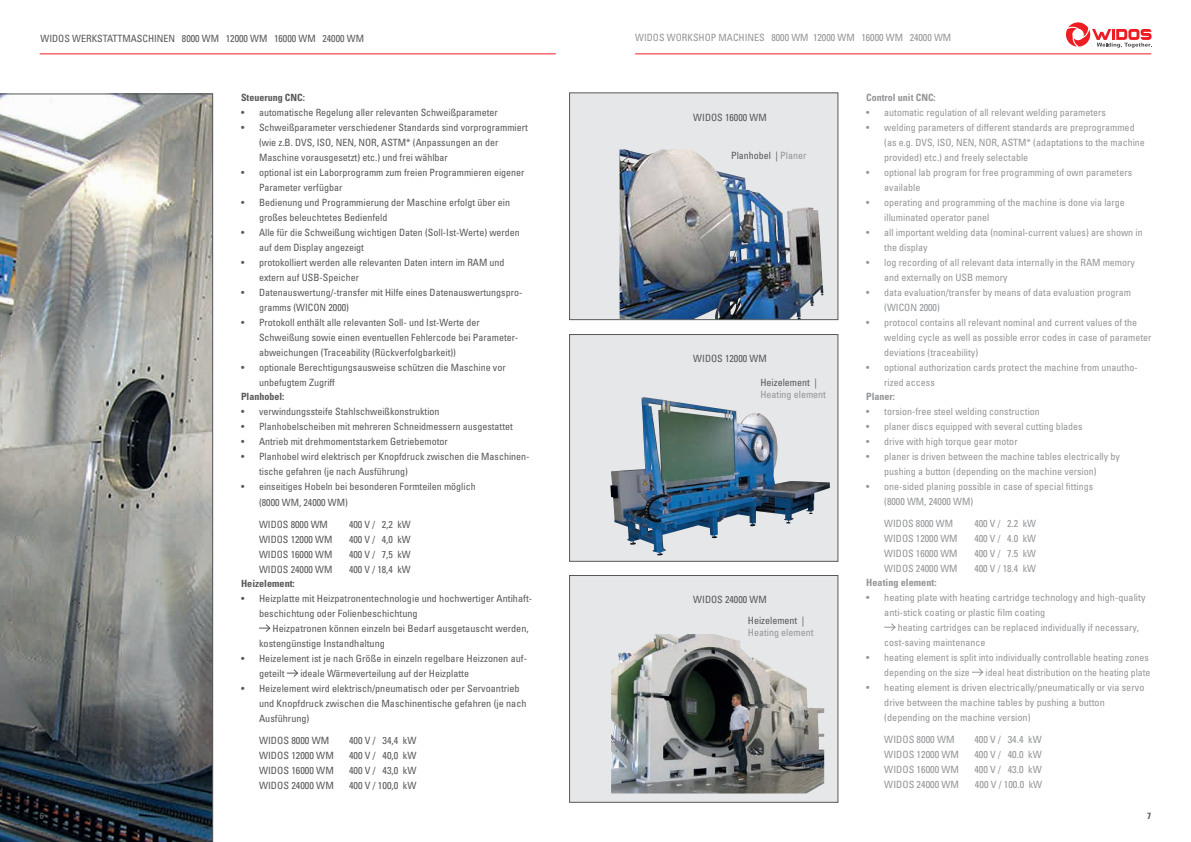
<style>
.page{position:relative;width:1191px;height:842px;background:#fff}
.page>*{position:absolute;margin:0;border:0;box-sizing:border-box;transform-origin:0 0}
.t1{font:condensed 10px/15px "Univers LT Pro";color:#57585a}
.t2{font:condensed 10px/15px "Univers LT Pro";color:#939598}
.t3{font:700 condensed 10px "Univers LT Pro";color:#939598}
.t4{font:700 condensed 10px "Univers LT Pro";color:#57585a}
.t5{font:700 condensed 9px "Univers LT Pro";color:#57585a}
.s1{color:#939598}
</style>
<div class="page">
<img style="left:0;top:93px;width:213px;height:749px">
<svg style="left:259px;top:624px;width:12px;height:8px"></svg>
<svg style="left:287px;top:669px;width:12px;height:8px"></svg>
<div style="left:569px;top:92px;width:269px;height:228px;background:#e6e7e8;border:1px solid #57585a"></div>
<div style="left:569px;top:334px;width:269px;height:228px;background:#e6e7e8;border:1px solid #57585a"></div>
<svg style="left:884px;top:623px;width:12px;height:8px"></svg>
<svg style="left:972px;top:668px;width:12px;height:8px"></svg>
<div style="left:569px;top:575px;width:269px;height:228px;background:#e6e7e8;border:1px solid #57585a"></div>
<img style="left:611px;top:634px;width:213px;height:159px">
<img style="left:619px;top:150px;width:204px;height:169px">
<img style="left:610px;top:397px;width:220px;height:158px">
<hr style="left:40px;top:53px;width:516px;height:1px;background:#ee1d23">
<hr style="left:635px;top:53px;width:516px;height:1px;background:#ee1d23">
<svg style="left:1066px;top:22px;width:85px;height:26px"></svg>
<p class="t1" style="left:41px;top:31px;width:325px">WIDOS WERKSTATTMASCHINEN 8000 WM 12000 WM 16000 WM 24000 WM</p>
<p class="t4" style="left:241px;top:91px;width:65px">Steuerung CNC:</p>
<p class="t1" style="left:241px;top:105px;width:258px">• automatische Regelung aller relevanten Schweißparameter</p>
<p class="t1" style="left:259px;top:120px;width:270px;text-indent:-18px">• Schweißparameter verschiedener Standards sind vorprogrammiert (wie z.B. DVS, ISO, NEN, NOR, ASTM* (Anpassungen an der<br>Maschine vorausgesetzt) etc.) und frei wählbar</p>
<p class="t1" style="left:259px;top:165px;width:267px;text-indent:-18px">• optional ist ein Laborprogramm zum freien Programmieren eigener<br>Parameter verfügbar</p>
<p class="t1" style="left:259px;top:195px;width:253px;text-indent:-18px">• Bedienung und Programmierung der Maschine erfolgt über ein großes beleuchtetes Bedienfeld</p>
<p class="t1" style="left:259px;top:225px;width:262px;text-indent:-18px">• Alle für die Schweißung wichtigen Daten (Soll-Ist-Werte) werden auf dem Display angezeigt</p>
<p class="t1" style="left:259px;top:255px;width:247px;text-indent:-18px">• protokolliert werden alle relevanten Daten intern im RAM und extern auf USB-Speicher</p>
<p class="t1" style="left:259px;top:285px;width:265px;text-indent:-18px">• Datenauswertung/-transfer mit Hilfe eines Datenauswertungspro&shy;gramms (WICON 2000)</p>
<p class="t1" style="left:259px;top:315px;width:261px;text-indent:-18px">• Protokoll enthält alle relevanten Soll- und Ist-Werte der<br>Schweißung sowie einen eventuellen Fehlercode bei Parameter&shy;abweichungen (Traceability (Rückverfolgbarkeit))</p>
<p class="t1" style="left:259px;top:360px;width:248px;text-indent:-18px">• optionale Berechtigungsausweise schützen die Maschine vor unbefugtem Zugriff</p>
<p class="t4" style="left:241px;top:390px;width:45px">Planhobel:</p>
<p class="t1" style="left:241px;top:404px;width:200px">• verwindungssteife Stahlschweißkonstruktion</p>
<p class="t1" style="left:241px;top:419px;width:273px">• Planhobelscheiben mit mehreren Schneidmessern ausgestattet</p>
<p class="t1" style="left:241px;top:434px;width:208px">• Antrieb mit drehmomentstarkem Getriebemotor</p>
<p class="t1" style="left:259px;top:449px;width:272px;text-indent:-18px">• Planhobel wird elektrisch per Knopfdruck zwischen die Maschinen&shy;tische gefahren (je nach Ausführung)</p>
<p class="t1" style="left:259px;top:478px;width:218px;line-height:16px;text-indent:-18px">• einseitiges Hobeln bei besonderen Formteilen möglich (8000 WM, 24000 WM)</p>
<p class="t1" style="left:259px;top:517px;width:70px">WIDOS 8000 WM</p>
<p class="t1" style="left:349px;top:517px;width:63px">400 V / 2,2 kW</p>
<p class="t1" style="left:259px;top:532px;width:75px">WIDOS 12000 WM</p>
<p class="t1" style="left:349px;top:532px;width:63px">400 V / 4,0 kW</p>
<p class="t1" style="left:259px;top:547px;width:75px">WIDOS 16000 WM</p>
<p class="t1" style="left:349px;top:547px;width:63px">400 V / 7,5 kW</p>
<p class="t1" style="left:259px;top:562px;width:75px">WIDOS 24000 WM</p>
<p class="t1" style="left:349px;top:562px;width:63px">400 V / 18,4 kW</p>
<p class="t4" style="left:241px;top:577px;width:55px">Heizelement:</p>
<p class="t1" style="left:259px;top:591px;width:275px;text-indent:-18px">• Heizplatte mit Heizpatronentechnologie und hochwertiger Antihaft&shy;beschichtung oder Folienbeschichtung</p>
<p class="t1" style="left:259px;top:621px;width:271px;text-indent:14px">Heizpatronen können einzeln bei Bedarf ausgetauscht werden, kostengünstige Instandhaltung</p>
<p class="t1" style="left:259px;top:651px;width:269px;text-indent:-18px">• Heizelement ist je nach Größe in einzeln regelbare Heizzonen auf&shy;geteilt</p>
<p class="t1" style="left:300px;top:666px;width:170px">ideale Wärmeverteilung auf der Heizplatte</p>
<p class="t1" style="left:259px;top:681px;width:269px;text-indent:-18px">• Heizelement wird elektrisch/pneumatisch oder per Servoantrieb und Knopfdruck zwischen die Maschinentische gefahren (je nach<br>Ausführung)</p>
<p class="t1" style="left:259px;top:733px;width:72px">WIDOS 8000 WM</p>
<p class="t1" style="left:349px;top:733px;width:69px">400 V / 34,4 kW</p>
<p class="t1" style="left:259px;top:748px;width:76px">WIDOS 12000 WM</p>
<p class="t1" style="left:349px;top:748px;width:69px">400 V / 40,0 kW</p>
<p class="t1" style="left:259px;top:763px;width:76px">WIDOS 16000 WM</p>
<p class="t1" style="left:349px;top:763px;width:69px">400 V / 43,0 kW</p>
<p class="t1" style="left:259px;top:778px;width:76px">WIDOS 24000 WM</p>
<p class="t1" style="left:349px;top:778px;width:69px">400 V / 100,0 kW</p>
<p class="t2" style="left:635px;top:30px;width:318px">WIDOS WORKSHOP MACHINES 8000 WM 12000 WM 16000 WM 24000 WM</p>
<p class="t1" style="left:693px;top:109px;width:75px">WIDOS 16000 WM</p>
<p class="t1" style="left:731px;top:148px;width:77px">Planhobel | <span class="s1">Planer</span></p>
<p class="t1" style="left:693px;top:350px;width:75px">WIDOS 12000 WM</p>
<p class="t1" style="left:760px;top:375px;width:58px">Heizelement |</p>
<p class="t2" style="left:760px;top:387px;width:67px">Heating element</p>
<p class="t1" style="left:748px;top:588px;width:58px;line-height:21.3px;text-indent:-55px">WIDOS 24000 WM<br>Heizelement |</p>
<p class="t2" style="left:748px;top:625px;width:67px">Heating element</p>
<p class="t3" style="left:866px;top:91px;width:71px">Control unit CNC:</p>
<p class="t2" style="left:866px;top:105px;width:241px">• automatic regulation of all relevant welding parameters</p>
<p class="t2" style="left:884px;top:120px;width:262px;text-indent:-18px">• welding parameters of different standards are preprogrammed (as e.g. DVS, ISO, NEN, NOR, ASTM* (adaptations to the machine provided) etc.) and freely selectable</p>
<p class="t2" style="left:884px;top:165px;width:249px;text-indent:-18px">• optional lab program for free programming of own parameters available</p>
<p class="t2" style="left:884px;top:195px;width:242px;text-indent:-18px">• operating and programming of the machine is done via large illuminated operator panel</p>
<p class="t2" style="left:884px;top:225px;width:260px;text-indent:-18px">• all important welding data (nominal-current values) are shown in the display</p>
<p class="t2" style="left:884px;top:255px;width:252px;text-indent:-18px">• log recording of all relevant data internally in the RAM memory and externally on USB memory</p>
<p class="t2" style="left:884px;top:285px;width:248px;text-indent:-18px">• data evaluation/transfer by means of data evaluation program (WICON 2000)</p>
<p class="t2" style="left:884px;top:315px;width:269px;text-indent:-18px">• protocol contains all relevant nominal and current values of the welding cycle as well as possible error codes in case of parameter deviations (traceability)</p>
<p class="t2" style="left:884px;top:360px;width:255px;text-indent:-18px">• optional authorization cards protect the machine from unautho&shy;rized access</p>
<p class="t3" style="left:866px;top:390px;width:30px">Planer:</p>
<p class="t2" style="left:866px;top:404px;width:175px">• torsion-free steel welding construction</p>
<p class="t2" style="left:866px;top:419px;width:218px">• planer discs equipped with several cutting blades</p>
<p class="t2" style="left:866px;top:434px;width:153px">• drive with high torque gear motor</p>
<p class="t2" style="left:866px;top:449px;width:255px;text-align:center">• planer is driven between the machine tables electrically by pushing a button (depending on the machine version)</p>
<p class="t2" style="left:884px;top:479px;width:210px;text-indent:-18px">• one-sided planing possible in case of special fittings (8000 WM, 24000 WM)</p>
<p class="t2" style="left:884px;top:516px;width:70px">WIDOS 8000 WM</p>
<p class="t2" style="left:974px;top:516px;width:63px">400 V / 2.2 kW</p>
<p class="t2" style="left:884px;top:531px;width:75px">WIDOS 12000 WM</p>
<p class="t2" style="left:974px;top:531px;width:63px">400 V / 4.0 kW</p>
<p class="t2" style="left:884px;top:546px;width:75px">WIDOS 16000 WM</p>
<p class="t2" style="left:974px;top:546px;width:63px">400 V / 7.5 kW</p>
<p class="t2" style="left:884px;top:561px;width:75px">WIDOS 24000 WM</p>
<p class="t2" style="left:974px;top:561px;width:63px">400 V / 18.4 kW</p>
<p class="t3" style="left:866px;top:576px;width:72px">Heating element:</p>
<p class="t2" style="left:884px;top:590px;width:263px;text-indent:-18px">• heating plate with heating cartridge technology and high-quality anti-stick coating or plastic film coating</p>
<p class="t2" style="left:884px;top:620px;width:256px;text-indent:14px">heating cartridges can be replaced individually if necessary, cost-saving maintenance</p>
<p class="t2" style="left:884px;top:650px;width:266px;text-indent:-18px">• heating element is split into individually controllable heating zones depending on the size</p>
<p class="t2" style="left:985px;top:665px;width:166px">ideal heat distribution on the heating plate</p>
<p class="t2" style="left:884px;top:680px;width:262px;text-indent:-18px">• heating element is driven electrically/pneumatically or via servo drive between the machine tables by pushing a button (depending on the machine version)</p>
<p class="t2" style="left:884px;top:732px;width:72px">WIDOS 8000 WM</p>
<p class="t2" style="left:974px;top:732px;width:69px">400 V / 34.4 kW</p>
<p class="t2" style="left:884px;top:747px;width:76px">WIDOS 12000 WM</p>
<p class="t2" style="left:974px;top:747px;width:69px">400 V / 40.0 kW</p>
<p class="t2" style="left:884px;top:762px;width:76px">WIDOS 16000 WM</p>
<p class="t2" style="left:974px;top:762px;width:69px">400 V / 43.0 kW</p>
<p class="t2" style="left:884px;top:777px;width:76px">WIDOS 24000 WM</p>
<p class="t2" style="left:975px;top:777px;width:69px">400 V / 100.0 kW</p>
<p class="t5" style="left:40px;top:811px;width:5px">6</p>
<p class="t5" style="left:1147px;top:811px;width:5px">7</p>
</div>
